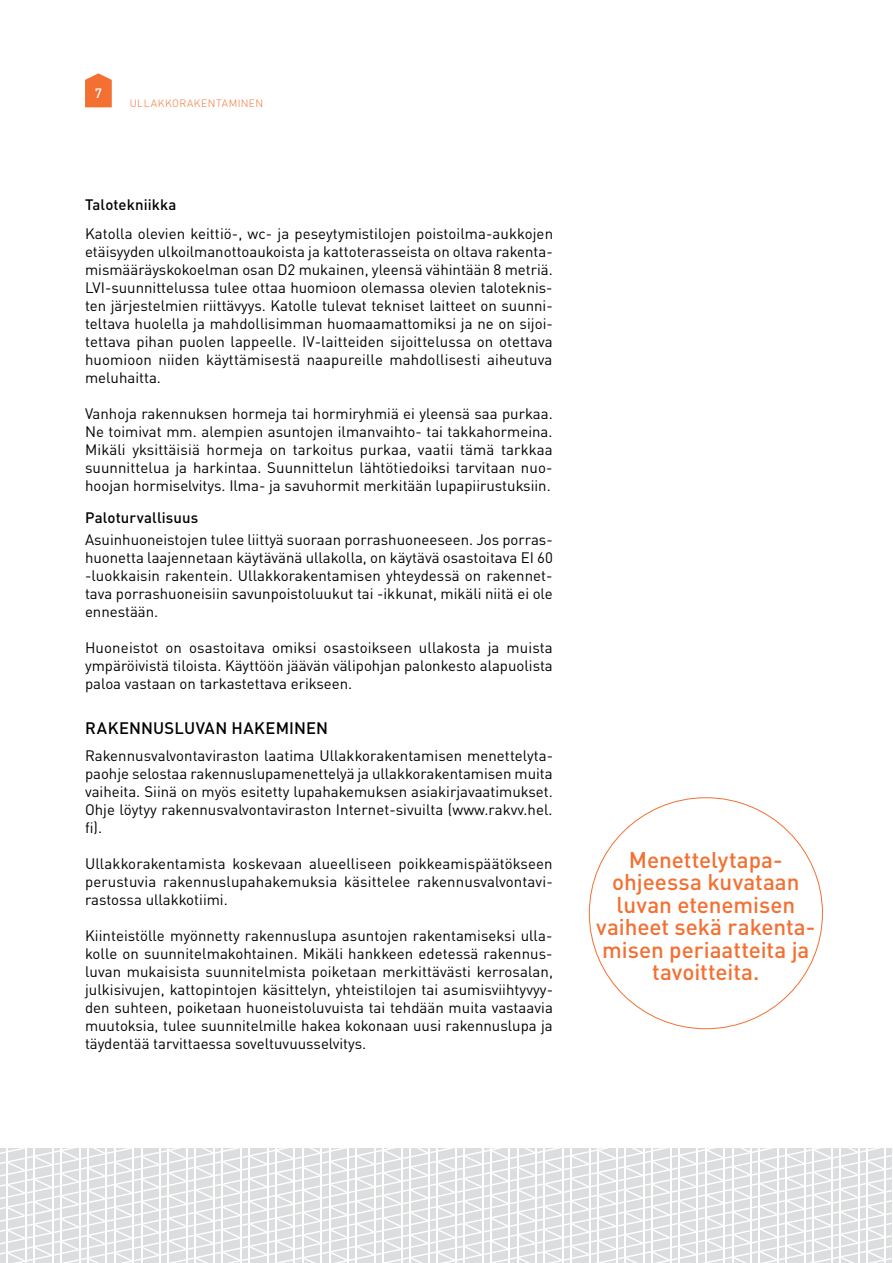
<style>
.page{position:relative;width:893px;height:1263px;background:#fff}
.page>*{position:absolute;margin:0;border:0;box-sizing:border-box;transform-origin:0 0}
.t1{font:500 22.5px/22.5px "DINOT";letter-spacing:-.005em;color:#f37032;text-align:center}
.t2{font:500 16.5px "DINOT";letter-spacing:.01em;color:#000}
.t3{font:15px/18px "DINOT";color:#000;text-align:justify}
.t4{font:500 15px "DINOT";letter-spacing:.005em;color:#000}
.t5{font:500 13.5px "DINOT";color:#fff}
.t6{font:300 10.5px "DINOT";letter-spacing:.045em;color:#f37032}
</style>
<div class="page">
<svg style="left:0;top:1148px;width:892px;height:115px"></svg>
<svg style="left:85px;top:73px;width:27px;height:34px"></svg>
<p class="t5" style="left:95px;top:84px;width:9px">7</p>
<p class="t6" style="left:130px;top:97px;width:135px">ULLAKKORAKENTAMINEN</p>
<p class="t4" style="left:85px;top:195px;width:93px">Talotekniikka</p>
<p class="t3" style="left:85px;top:224px;width:470px">Katolla olevien keittiö-, wc- ja peseytymistilojen poistoilma-aukkojen etäisyyden ulkoilmanottoaukoista ja kattoterasseista on oltava rakenta&shy;mismääräyskokoelman osan D2 mukainen, yleensä vähintään 8 metriä.<br>LVI-suunnittelussa tulee ottaa huomioon olemassa olevien taloteknis&shy;ten järjestelmien riittävyys. Katolle tulevat tekniset laitteet on suunni&shy;teltava huolella ja mahdollisimman huomaamattomiksi ja ne on sijoi&shy;tettava pihan puolen lappeelle. IV-laitteiden sijoittelussa on otettava huomioon niiden käyttämisestä naapureille mahdollisesti aiheutuva meluhaitta.</p>
<p class="t3" style="left:85px;top:404px;width:469px">Vanhoja rakennuksen hormeja tai hormiryhmiä ei yleensä saa purkaa.<br>Ne toimivat mm. alempien asuntojen ilmanvaihto- tai takkahormeina.<br>Mikäli yksittäisiä hormeja on tarkoitus purkaa, vaatii tämä tarkkaa suunnittelua ja harkintaa. Suunnittelun lähtötiedoiksi tarvitaan nuo&shy;hoojan hormiselvitys. Ilma- ja savuhormit merkitään lupapiirustuksiin.</p>
<p class="t4" style="left:85px;top:507px;width:115px">Paloturvallisuus</p>
<p class="t3" style="left:85px;top:530px;width:469px">Asuinhuoneistojen tulee liittyä suoraan porrashuoneeseen. Jos porras&shy;huonetta laajennetaan käytävänä ullakolla, on käytävä osastoitava EI 60 -luokkaisin rakentein. Ullakkorakentamisen yhteydessä on rakennet&shy;tava porrashuoneisiin savunpoistoluukut tai -ikkunat, mikäli niitä ei ole ennestään.</p>
<p class="t3" style="left:85px;top:638px;width:469px">Huoneistot on osastoitava omiksi osastoikseen ullakosta ja muista ympäröivistä tiloista. Käyttöön jäävän välipohjan palonkesto alapuolista paloa vastaan on tarkastettava erikseen.</p>
<p class="t2" style="left:85px;top:717px;width:244px">RAKENNUSLUVAN HAKEMINEN</p>
<p class="t3" style="left:85px;top:746px;width:469px">Rakennusvalvontaviraston laatima Ullakkorakentamisen menettelyta&shy;paohje selostaa rakennuslupamenettelyä ja ullakkorakentamisen muita vaiheita. Siinä on myös esitetty lupahakemuksen asiakirjavaatimukset.<br>Ohje löytyy rakennusvalvontaviraston Internet-sivuilta (www.rakvv.hel. fi).</p>
<p class="t3" style="left:85px;top:854px;width:469px">Ullakkorakentamista koskevaan alueelliseen poikkeamispäätökseen perustuvia rakennuslupahakemuksia käsittelee rakennusvalvontavi&shy;rastossa ullakkotiimi.</p>
<p class="t3" style="left:85px;top:926px;width:470px">Kiinteistölle myönnetty rakennuslupa asuntojen rakentamiseksi ulla&shy;kolle on suunnitelmakohtainen. Mikäli hankkeen edetessä rakennus&shy;luvan mukaisista suunnitelmista poiketaan merkittävästi kerrosalan, julkisivujen, kattopintojen käsittelyn, yhteistilojen tai asumisviihtyvyy&shy;den suhteen, poiketaan huoneistoluvuista tai tehdään muita vastaavia muutoksia, tulee suunnitelmille hakea kokonaan uusi rakennuslupa ja täydentää tarvittaessa soveltuvuusselvitys.</p>
<h1 class="t1" style="left:596px;top:848px;width:221px">Menettelytapa&shy;ohjeessa kuvataan luvan etenemisen vaiheet sekä rakenta&shy;misen periaatteita ja tavoitteita.</h1>
</div>
